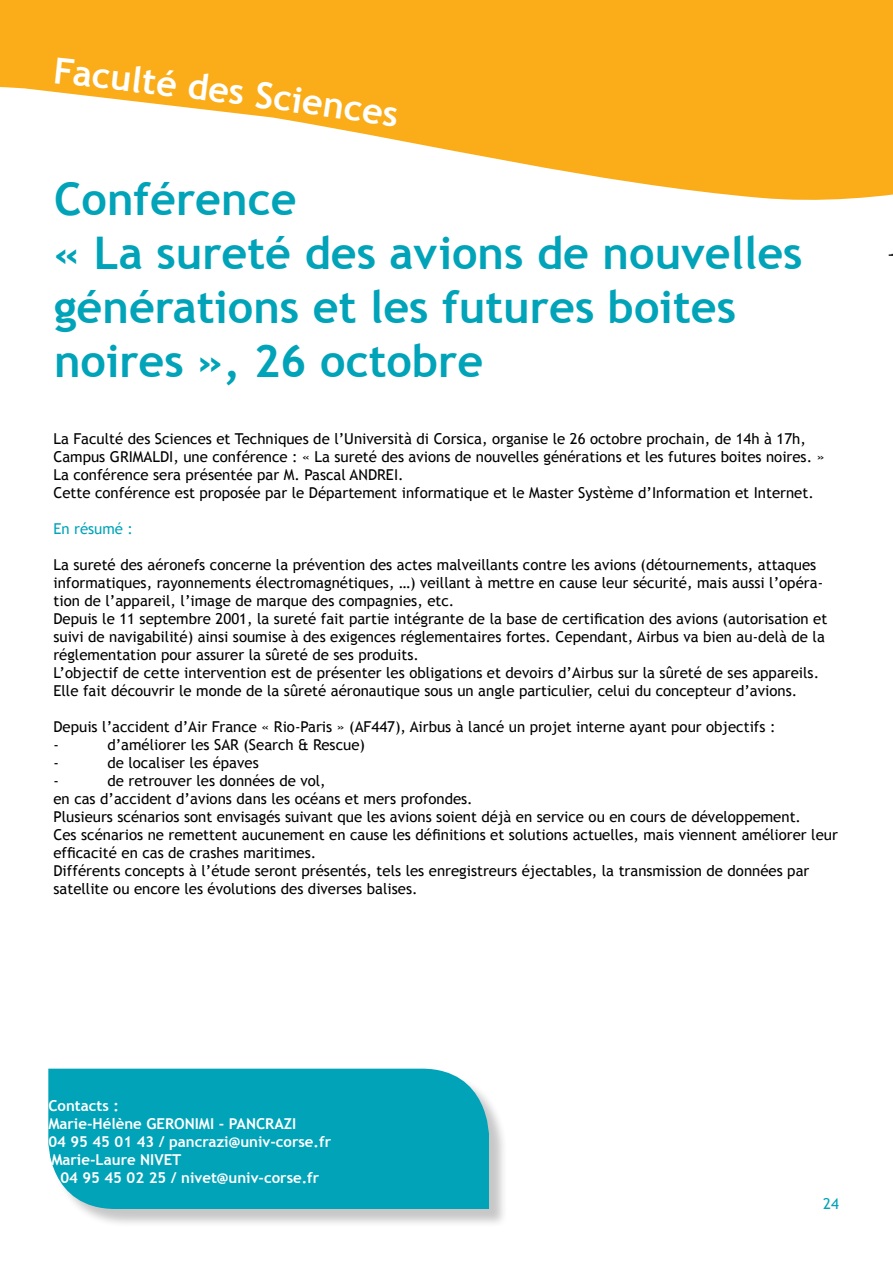
<style>
.page{position:relative;width:893px;height:1263px;background:#fff}
.page>*{position:absolute;margin:0;border:0;box-sizing:border-box;transform-origin:0 0}
.t1{font:700 45px/54px "Trebuchet MS";color:#00a3b8}
.t2{font:700 36px "Trebuchet MS";color:#fff}
.t3{font:15px/18px "Trebuchet MS";color:#000}
.t4{font:700 15px/18px "Trebuchet MS";color:#fff}
.t5{font:15px "Trebuchet MS";color:#00a3b8}
</style>
<div class="page">
<svg style="left:0;top:0;width:893px;height:200px;fill:#faad19"></svg>
<div style="left:51px;top:1071px;width:457px;height:156px;background:#231f20;opacity:.25"></div>
<div style="left:48px;top:1069px;width:441px;height:140px;background:#00a3b8"></div>
<div style="left:55px;top:58px;width:55px;height:31px;background:#faad19"></div>
<svg style="left:382px;top:106px;width:16px;height:21px"></svg>
<h2 class="t2" style="left:114px;top:54px;width:136px;rotate:7deg">ulté des</h2>
<h2 class="t2" style="left:259px;top:72px;width:130px;rotate:8deg">Science</h2>
<h1 class="t1" style="left:54px;top:172px;width:750px">Conférence<br>« La sureté des avions de nouvelles générations et les futures boites noires », 26 octobre</h1>
<p class="t3" style="left:53px;top:430px;width:773px">La Faculté des Sciences et Techniques de l’Università di Corsica, organise le 26 octobre prochain, de 14h à 17h, Campus GRIMALDI, une conférence : « La sureté des avions de nouvelles générations et les futures boites noires. » La conférence sera présentée par M. Pascal ANDREI.<br>Cette conférence est proposée par le Département informatique et le Master Système d’Information et Internet.</p>
<p class="t5" style="left:53px;top:520px;width:81px">En résumé :</p>
<p class="t3" style="left:53px;top:556px;width:775px">La sureté des aéronefs concerne la prévention des actes malveillants contre les avions (détournements, attaques informatiques, rayonnements électromagnétiques, …) veillant à mettre en cause leur sécurité, mais aussi l’opéra&shy;tion de l’appareil, l’image de marque des compagnies, etc.<br>Depuis le 11 septembre 2001, la sureté fait partie intégrante de la base de certification des avions (autorisation et suivi de navigabilité) ainsi soumise à des exigences réglementaires fortes. Cependant, Airbus va bien au-delà de la réglementation pour assurer la sûreté de ses produits.<br>L’objectif de cette intervention est de présenter les obligations et devoirs d’Airbus sur la sûreté de ses appareils.<br>Elle fait découvrir le monde de la sûreté aéronautique sous un angle particulier, celui du concepteur d’avions.</p>
<p class="t3" style="left:53px;top:718px;width:724px">Depuis l’accident d’Air France « Rio-Paris » (AF447), Airbus à lancé un projet interne ayant pour objectifs : -</p>
<p class="t3" style="left:107px;top:736px;width:259px">d’améliorer les SAR (Search &amp; Rescue)</p>
<p class="t3" style="left:53px;top:754px;width:7px">-</p>
<p class="t3" style="left:107px;top:754px;width:153px">de localiser les épaves</p>
<p class="t3" style="left:53px;top:772px;width:7px">-</p>
<p class="t3" style="left:53px;top:772px;width:786px;text-indent:54px">de retrouver les données de vol,<br>en cas d’accident d’avions dans les océans et mers profondes.<br>Plusieurs scénarios sont envisagés suivant que les avions soient déjà en service ou en cours de développement.<br>Ces scénarios ne remettent aucunement en cause les définitions et solutions actuelles, mais viennent améliorer leur efficacité en cas de crashes maritimes.<br>Différents concepts à l’étude seront présentés, tels les enregistreurs éjectables, la transmission de données par satellite ou encore les évolutions des diverses balises.</p>
<p class="t4" style="left:48px;top:1097px;width:284px">Contacts :<br>Marie-Hélène GERONIMI - PANCRAZI<br>04 95 45 01 43 / pancrazi@univ-corse.fr<br>Marie-Laure NIVET</p>
<p class="t4" style="left:60px;top:1169px;width:260px">04 95 45 02 25 / nivet@univ-corse.fr</p>
<p class="t5" style="left:823px;top:1195px;width:17px">24</p>
</div>
